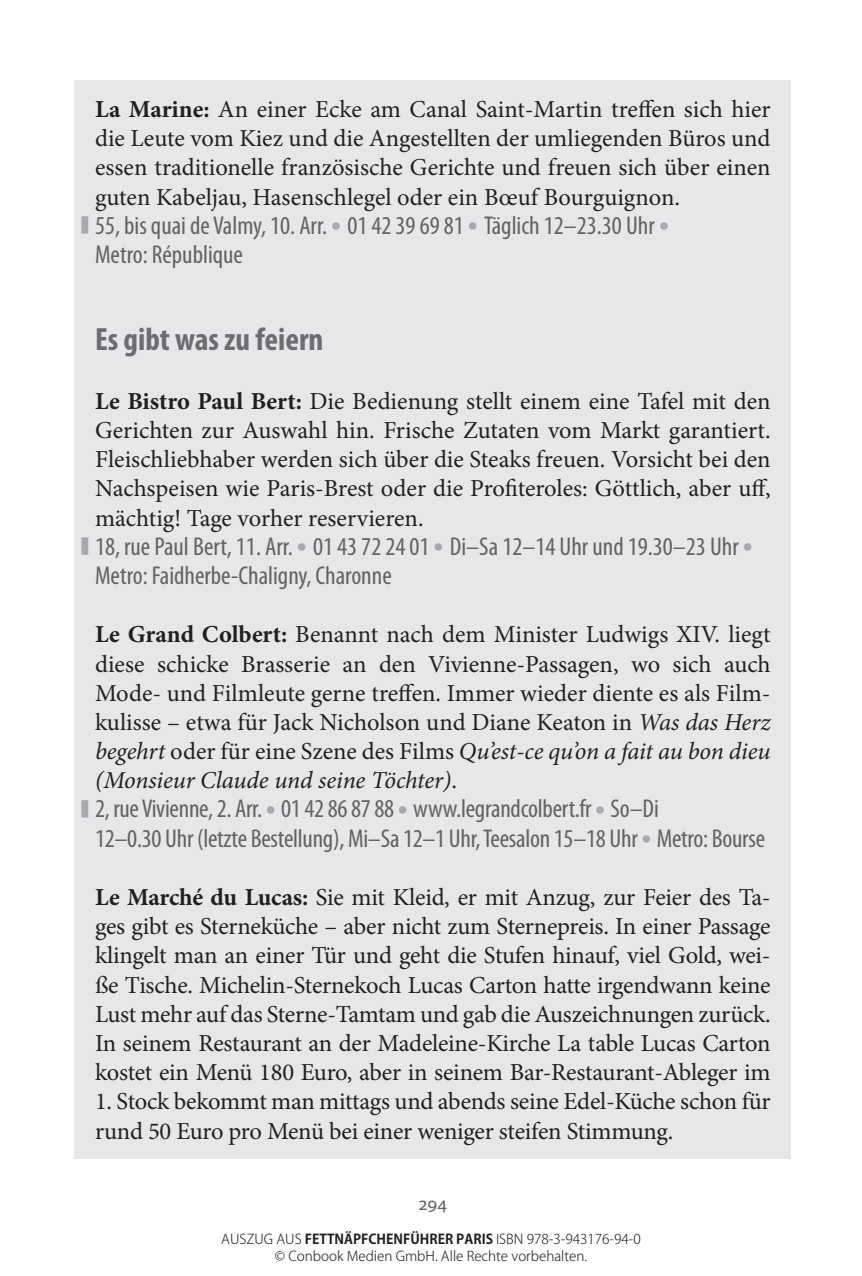
<style>
.page{position:relative;width:862px;height:1276px;background:#fff}
.page>*{position:absolute;margin:0;border:0;box-sizing:border-box;transform-origin:0 0}
.t1{font:700 condensed 32.18px "Myriad Pro";color:#6c6d70}
.t2{font:condensed 25.88px/29.2px "Myriad Pro";color:#636366}
.t3{font:24.3px/29.2px "Minion Pro";letter-spacing:-.01em;color:#231f20;text-align:justify}
.t4{font:19.12px "Myriad Pro";color:#636366}
.t5{font:300 13.5px/16.2px "Koz Go Pro";color:#231f20;text-align:center}
.s1{font-weight:700}
.s2{font-size:38.7px;color:#a8a9ad}
.s3{font-style:italic}
</style>
<div class="page">
<div style="left:75px;top:81px;width:715px;height:1078px;background:#e6e7e9"></div>
<div style="left:81px;top:216px;width:7px;height:18px;background:#a8a9ad"></div>
<div style="left:81px;top:537px;width:7px;height:18px;background:#a8a9ad"></div>
<div style="left:81px;top:800px;width:7px;height:17px;background:#a8a9ad"></div>
<p class="t3" style="left:95px;top:95px;width:676px"><span class="s1">La Marine:</span> An einer Ecke am Canal Saint-Martin treffen sich hier die Leute vom Kiez und die Angestellten der umliegenden Büros und essen traditionelle französische Gerichte und freuen sich über einen guten Kabeljau, Hasenschlegel oder ein Bœuf Bourguignon.</p>
<p class="t2" style="left:95px;top:210px;width:575px">55, bis quai de Valmy, 10. Arr. <span class="s2">•</span> 01 42 39 69 81 <span class="s2">•</span> Täglich 12–23.30 Uhr <span class="s2">•<br></span>Metro: République</p>
<h1 class="t1" style="left:95px;top:319px;width:230px">Es gibt was zu feiern</h1>
<p class="t3" style="left:95px;top:386px;width:676px"><span class="s1">Le Bistro Paul Bert:</span> Die Bedienung stellt einem eine Tafel mit den Gerichten zur Auswahl hin. Frische Zutaten vom Markt garantiert.<br>Fleischliebhaber werden sich über die Steaks freuen. Vorsicht bei den Nachspeisen wie Paris-Brest oder die Profiteroles: Göttlich, aber uff, mächtig! Tage vorher reservieren.</p>
<p class="t2" style="left:95px;top:531px;width:659px">18, rue Paul Bert, 11. Arr. <span class="s2">•</span> 01 43 72 24 01 <span class="s2">•</span> Di–Sa 12–14 Uhr und 19.30–23 Uhr <span class="s2">•<br></span>Metro: Faidherbe-Chaligny, Charonne</p>
<p class="t3" style="left:95px;top:620px;width:676px"><span class="s1">Le Grand Colbert:</span> Benannt nach dem Minister Ludwigs XIV. liegt diese schicke Brasserie an den Vivienne-Passagen, wo sich auch Mode- und Filmleute gerne treffen. Immer wieder diente es als Film&shy;kulisse – etwa für Jack Nicholson und Diane Keaton in <span class="s3">Was das Herz begehrt</span> oder für eine Szene des Films <span class="s3">Qu’est-ce qu’on a fait au bon dieu (Monsieur Claude und seine Töchter)</span>.</p>
<p class="t2" style="left:95px;top:794px;width:671px">2, rue Vivienne, 2. Arr. <span class="s2">•</span> 01 42 86 87 88 <span class="s2">•</span> www.legrandcolbert.fr <span class="s2">•</span> So–Di<br>12–0.30 Uhr (letzte Bestellung), Mi–Sa 12–1 Uhr, Teesalon 15–18 Uhr <span class="s2">•</span> Metro: Bourse</p>
<p class="t3" style="left:95px;top:882px;width:676px"><span class="s1">Le Marché du Lucas:</span> Sie mit Kleid, er mit Anzug, zur Feier des Ta&shy;ges gibt es Sterneküche – aber nicht zum Sternepreis. In einer Passage klingelt man an einer Tür und geht die Stufen hinauf, viel Gold, wei&shy;ße Tische. Michelin-Sternekoch Lucas Carton hatte irgendwann keine Lust mehr auf das Sterne-Tamtam und gab die Auszeichnungen zurück.<br>In seinem Restaurant an der Madeleine-Kirche La table Lucas Carton kostet ein Menü 180 Euro, aber in seinem Bar-Restaurant-Ableger im</p>
<p class="t3" style="left:95px;top:1087px;width:676px">1. Stock bekommt man mittags und abends seine Edel-Küche schon für rund 50 Euro pro Menü bei einer weniger steifen Stimmung.</p>
<p class="t4" style="left:418px;top:1192px;width:30px">294</p>
<p class="t5" style="left:221px;top:1231px;width:421px">AUSZUG AUS <span class="s1">FETTNÄPFCHENFÜHRER PARIS</span> ISBN 978-3-943176-94-0 © Conbook Medien GmbH. Alle Rechte vorbehalten.</p>
</div>
